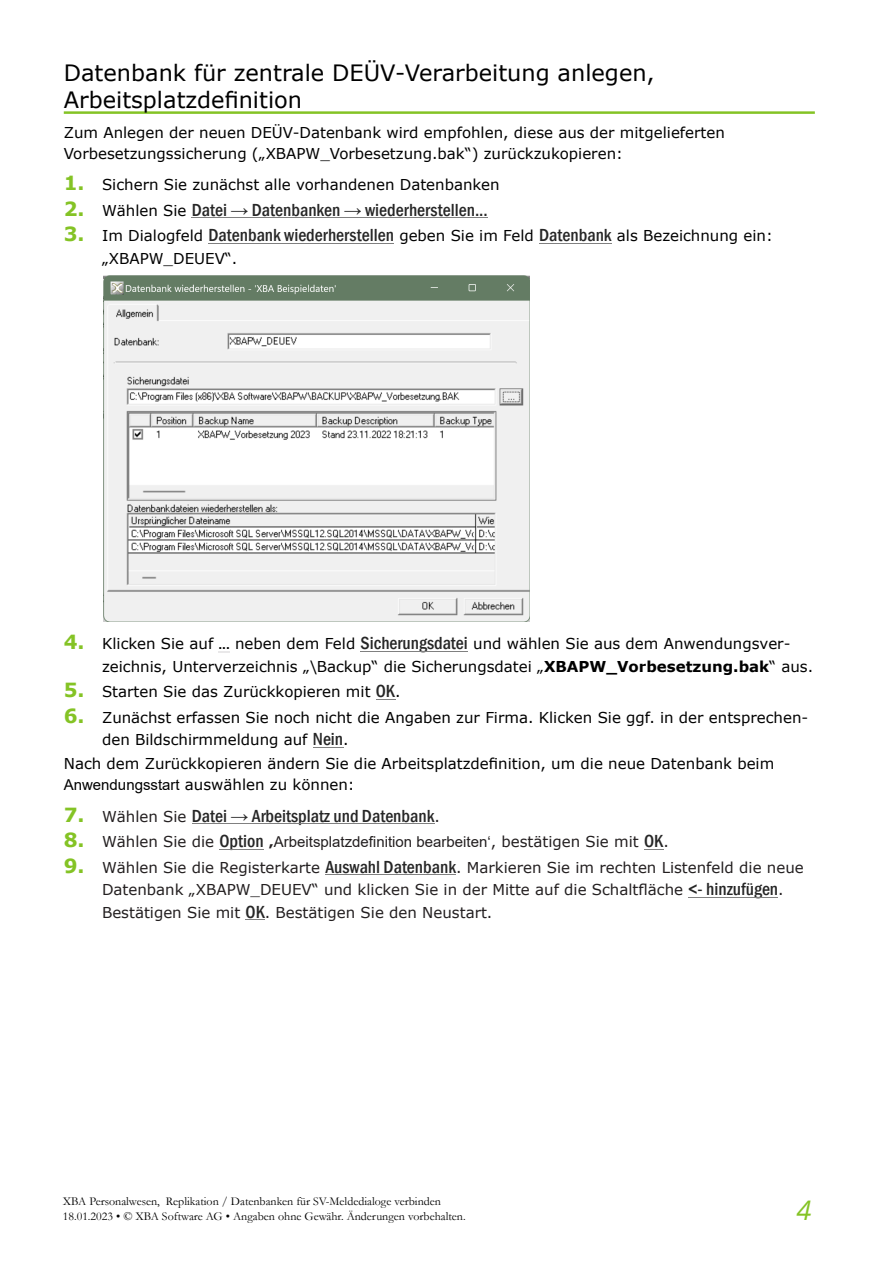
<style>
.page{position:relative;width:893px;height:1263px;background:#fff}
.page>*{position:absolute;margin:0;border:0;box-sizing:border-box;transform-origin:0 0}
.t1{font:italic 27px "Open Sans";color:#84c325}
.t2{font:22.5px/27px "Verdana";color:#000}
.t3{font:500 condensed 18px "Franklin Gothic";color:#262626}
.t4{font:15px/22.5px "Verdana";color:#000}
.t5{font:15px/22.5px "Verdana";color:#231f20}
.t6{font:15px "Arial";color:#231f20}
.t7{font:12px/15px "Garamond";color:#000}
.s1{font-weight:700;font-size:19.5px;color:#84c325}
.s2{font-family:"Verdana";font-weight:700;font-stretch:normal;font-size:19.5px;color:#84c325}
.s3{font-family:"Verdana";font-weight:400;font-stretch:normal;font-size:15px;color:#000}
.s4{font-family:"Franklin Gothic";font-weight:500;font-stretch:condensed;font-size:18px;color:#262626}
.s5{font-family:"Arial";font-weight:700;font-size:13.5px}
.s6{font-weight:700}
.s7{font-family:"Arial"}
.s8{font-family:"Verdana";font-weight:400;font-stretch:normal;font-size:15px;color:#231f20}
.s9{font-family:"Verdana";font-weight:700;font-size:19.5px;color:#84c325}
.s10{font-family:"Verdana"}
.s11{font-family:"Verdana";font-weight:700}
</style>
<div class="page">
<hr style="left:64px;top:111px;width:751px;height:3px;background:#84c325">
<hr style="left:192px;top:217px;width:296px;height:1px;background:#808080">
<hr style="left:208px;top:243px;width:186px;height:1px;background:#808080">
<hr style="left:539px;top:243px;width:73px;height:1px;background:#808080">
<hr style="left:361px;top:651px;width:107px;height:1px;background:#808080">
<svg style="left:376px;top:699px;width:19px;height:1px"></svg>
<hr style="left:313px;top:747px;width:30px;height:1px;background:#808080">
<hr style="left:192px;top:823px;width:242px;height:1px;background:#808080">
<hr style="left:219px;top:849px;width:45px;height:1px;background:#808080">
<svg style="left:644px;top:849px;width:19px;height:1px"></svg>
<hr style="left:325px;top:874px;width:131px;height:1px;background:#808080">
<hr style="left:688px;top:897px;width:90px;height:1px;background:#808080">
<svg style="left:246px;top:919px;width:19px;height:1px"></svg>
<img style="left:103px;top:275px;width:426px;height:346px">
<h2 class="t2" style="left:64px;top:61px;width:593px">Datenbank für zentrale DEÜV-Verarbeitung anlegen,<br>Arbeitsplatzdefinition</h2>
<p class="t4" style="left:64px;top:123px;width:663px;line-height:21px">Zum Anlegen der neuen DEÜV-Datenbank wird empfohlen, diese aus der mitgelieferten<br>Vorbesetzungssicherung („XBAPW_Vorbesetzung.bak“) zurückzukopieren:</p>
<p class="t4" style="left:64px;top:175px;width:437px"><span class="s1">1.</span> Sichern Sie zunächst alle vorhandenen Datenbanken</p>
<p class="t3" style="left:64px;top:203px;width:426px"><span class="s2">2.</span> <span class="s3">Wählen Sie</span> Datei → Datenbanken → wiederherstellen...</p>
<p class="t4" style="left:102px;top:226px;width:672px;text-indent:-38px"><span class="s1">3.</span> Im Dialogfeld <span class="s4">Datenbank wiederherstellen</span> geben Sie im Feld <span class="s4">Datenbank</span> als Bezeichnung ein: „XBAPW_DEUEV“.</p>
<p class="t4" style="left:102px;top:634px;width:713px;text-indent:-38px"><span class="s1">4.</span> Klicken Sie auf <span class="s5">...</span> neben dem Feld <span class="s4">Sicherungsdatei</span> und wählen Sie aus dem Anwendungsver&shy;zeichnis, Unterverzeichnis „\Backup“ die Sicherungsdatei „<span class="s6">XBAPW_Vorbesetzung.bak</span>“ aus.</p>
<p class="t4" style="left:64px;top:682px;width:338px"><span class="s1">5.</span> Starten Sie das Zurückkopieren mit <span class="s4">OK</span>.</p>
<p class="t4" style="left:102px;top:707px;width:708px;text-indent:-38px"><span class="s1">6.</span> Zunächst erfassen Sie noch nicht die Angaben zur Firma. Klicken Sie ggf. in der entsprechen&shy;den Bildschirmmeldung auf <span class="s4">Nein</span>.</p>
<p class="t4" style="left:64px;top:755px;width:712px;line-height:21px">Nach dem Zurückkopieren ändern Sie die Arbeitsplatzdefinition, um die neue Datenbank beim<br><span class="s7">Anwendungsstart</span> auswählen zu können:</p>
<p class="t3" style="left:64px;top:809px;width:378px"><span class="s2">7.</span> <span class="s8">Wählen Sie</span> Datei → Arbeitsplatz und Datenbank<span class="s8">.</span></p>
<p class="t6" style="left:64px;top:836px;width:606px"><span class="s9">8.</span> <span class="s10">Wählen Sie die</span> <span class="s4">Option</span> <span class="s11">‚</span>Arbeitsplatzdefinition bearbeiten‘<span class="s10">, bestätigen Sie mit</span> <span class="s4">OK</span><span class="s10">.</span></p>
<p class="t5" style="left:102px;top:857px;width:703px;text-indent:-38px"><span class="s1">9.</span> Wählen Sie die Registerkarte <span class="s4">Auswahl Datenbank</span>. Markieren Sie im rechten Listenfeld die neue<br>Datenbank „XBAPW_DEUEV“ und klicken Sie in der Mitte auf die Schaltfläche <span class="s4">&lt;- hinzufügen</span>.<br>Bestätigen Sie mit <span class="s4">OK</span>. Bestätigen Sie den Neustart.</p>
<p class="t7" style="left:63px;top:1195px;width:404px">XBA Personalwesen, Replikation / Datenbanken für SV-Meldedialoge verbinden<br>18.01.2023 • © XBA Software AG • Angaben ohne Gewähr. Änderungen vorbehalten.</p>
<h1 class="t1" style="left:796px;top:1200px;width:16px">4</h1>
</div>
